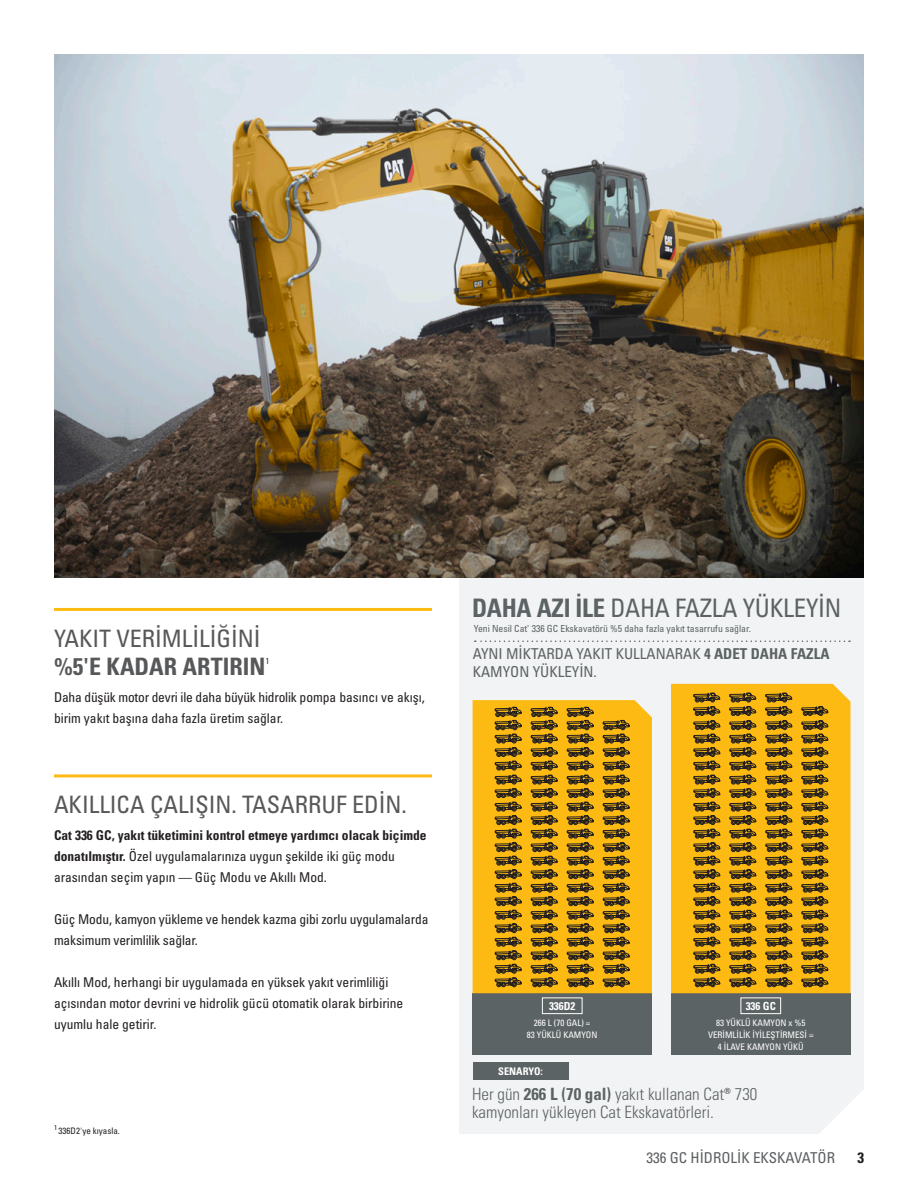
<style>
.page{position:relative;width:918px;height:1188px;background:#fff}
.page>*{position:absolute;margin:0;border:0;box-sizing:border-box;transform-origin:0 0}
.t1{font:condensed 25.5px "Univers LTCYR 57";letter-spacing:-.01em;color:#5c6364}
.t2{font:condensed 24px "Univers LTCYR 57";color:#57585a}
.t3{font:24px "Univers LTCYR 67 Bold Cond";color:#57585a}
.t4{font:16.95px/18px "Univers LTCYR 47 Light Cond";color:#5c6364}
.t5{font:condensed 15px/18px "Univers LTCYR 57";color:#5c6364}
.t6{font:condensed 15px "Univers LTCYR 57";color:#5d6163}
.t7{font:15px "Univers LTCYR 67 Bold Cond";color:#231f20}
.t8{font:condensed 13.5px/21px "Univers LTCYR 57";color:#231f20}
.t9{font:13.5px "Univers LTCYR 67 Bold Cond";color:#231f20}
.t10{font:11.1px "Univers LTCYR 67 Bold Cond";color:#fff}
.t11{font:10.5px "Univers LTCYR 67 Bold Cond";color:#fff}
.t12{font:condensed 9.75px "Univers LTCYR 57";color:#5c6364}
.t13{font:condensed 9px/12px "Univers LTCYR 57";color:#fff;text-align:center}
.t14{font:condensed 9px "Univers LTCYR 57";color:#231f20}
.t15{font:condensed 8.7px "Univers LTCYR 57";color:#3e3e3f;scale:1.05 1}
.s1{font-family:"Univers LTCYR 67 Bold Cond";font-stretch:normal}
.s2{font-family:"Univers LTCYR 67 Bold Cond"}
</style>
<div class="page">
<svg style="left:459px;top:578px;width:405px;height:556px;fill:#f2f3f4"></svg>
<img style="left:54px;top:54px;width:810px;height:524px">
<hr style="left:54px;top:608px;width:378px;height:3px;background:#fcba13">
<hr style="left:54px;top:774px;width:378px;height:3px;background:#fcba13">
<div style="left:671px;top:993px;width:180px;height:62px;background:#5c6364"></div>
<div style="left:473px;top:993px;width:179px;height:62px;background:#5c6364"></div>
<div style="left:671px;top:684px;width:180px;height:309px;background:#fcba13"></div>
<div style="left:473px;top:700px;width:179px;height:293px;background:#fcba13"></div>
<div style="left:473px;top:1062px;width:96px;height:18px;background:#5c6364"></div>
<div style="left:542px;top:998px;width:41px;height:16px;border:1px solid #fff"></div>
<div style="left:741px;top:998px;width:40px;height:16px;border:1px solid #fff"></div>
<svg style="left:475px;top:640px;width:375px;height:2px"></svg>
<svg style="left:495px;top:707px;width:27px;height:282px;background:#9c7518"></svg>
<svg style="left:531px;top:707px;width:27px;height:282px;background:#9c7518"></svg>
<svg style="left:567px;top:707px;width:27px;height:282px;background:#9c7518"></svg>
<svg style="left:603px;top:720px;width:27px;height:269px;background:#9d7618"></svg>
<svg style="left:693px;top:692px;width:28px;height:297px;background:#a07818"></svg>
<svg style="left:729px;top:692px;width:28px;height:297px;background:#a07818"></svg>
<svg style="left:765px;top:692px;width:28px;height:297px;background:#a07818"></svg>
<svg style="left:801px;top:705px;width:28px;height:284px;background:#a17918"></svg>
<h2 class="t2" style="left:54px;top:623px;width:208px">YAKIT VERİMLİLİĞİNİ</h2>
<h2 class="t3" style="left:54px;top:652px;width:213px">%5'E KADAR ARTIRIN</h2>
<p class="t15" style="left:265px;top:656px;width:5px">1</p>
<p class="t8" style="left:54px;top:687px;width:372px">Daha düşük motor devri ile daha büyük hidrolik pompa basıncı ve akışı, birim yakıt başına daha fazla üretim sağlar.</p>
<h2 class="t2" style="left:54px;top:790px;width:354px">AKILLICA ÇALIŞIN. TASARRUF EDİN.</h2>
<p class="t9" style="left:54px;top:827px;width:374px">Cat 336 GC, yakıt tüketimini kontrol etmeye yardımcı olacak biçimde</p>
<p class="t8" style="left:54px;top:846px;width:342px"><span class="s1">donatılmıştır.</span> Özel uygulamalarınıza uygun şekilde iki güç modu arasından seçim yapın — Güç Modu ve Akıllı Mod.</p>
<p class="t8" style="left:54px;top:909px;width:376px">Güç Modu, kamyon yükleme ve hendek kazma gibi zorlu uygulamalarda maksimum verimlilik sağlar.</p>
<p class="t8" style="left:54px;top:972px;width:351px">Akıllı Mod, herhangi bir uygulamada en yüksek yakıt verimliliği açısından motor devrini ve hidrolik gücü otomatik olarak birbirine uyumlu hale getirir.</p>
<p class="t14" style="left:54px;top:1125px;width:67px"><sup>1</sup> 336D2'ye kıyasla.</p>
<h1 class="t1" style="left:472px;top:592px;width:371px"><span class="s1">DAHA AZI İLE</span> DAHA FAZLA YÜKLEYİN</h1>
<p class="t12" style="left:474px;top:622px;width:279px">Yeni Nesil Cat<sup>®</sup> 336 GC Ekskavatörü %5 daha fazla yakıt tasarrufu sağlar.</p>
<p class="t5" style="left:473px;top:644px;width:358px">AYNI MİKTARDA YAKIT KULLANARAK <span class="s1">4 ADET DAHA FAZLA<br></span>KAMYON YÜKLEYİN.</p>
<p class="t10" style="left:549px;top:999px;width:28px">336D2</p>
<p class="t10" style="left:746px;top:999px;width:32px">336 GC</p>
<p class="t13" style="left:527px;top:1016px;width:72px">266 L (70 GAL) =<br>83 YÜKLÜ KAMYON</p>
<p class="t13" style="left:708px;top:1016px;width:107px">83 YÜKLÜ KAMYON x %5<br>VERİMLİLİK İYİLEŞTİRMESİ =<br>4 İLAVE KAMYON YÜKÜ</p>
<p class="t4" style="left:472px;top:1084px;width:287px">Her gün <span class="s2">266 L (70 gal)</span> yakıt kullanan Cat<span class="s2">®</span> 730 kamyonları yükleyen Cat Ekskavatörleri.</p>
<p class="t11" style="left:498px;top:1065px;width:46px">SENARYO:</p>
<p class="t6" style="left:646px;top:1148px;width:190px">336 GC HİDROLİK EKSKAVATÖR</p>
<p class="t7" style="left:857px;top:1148px;width:8px">3</p>
</div>
